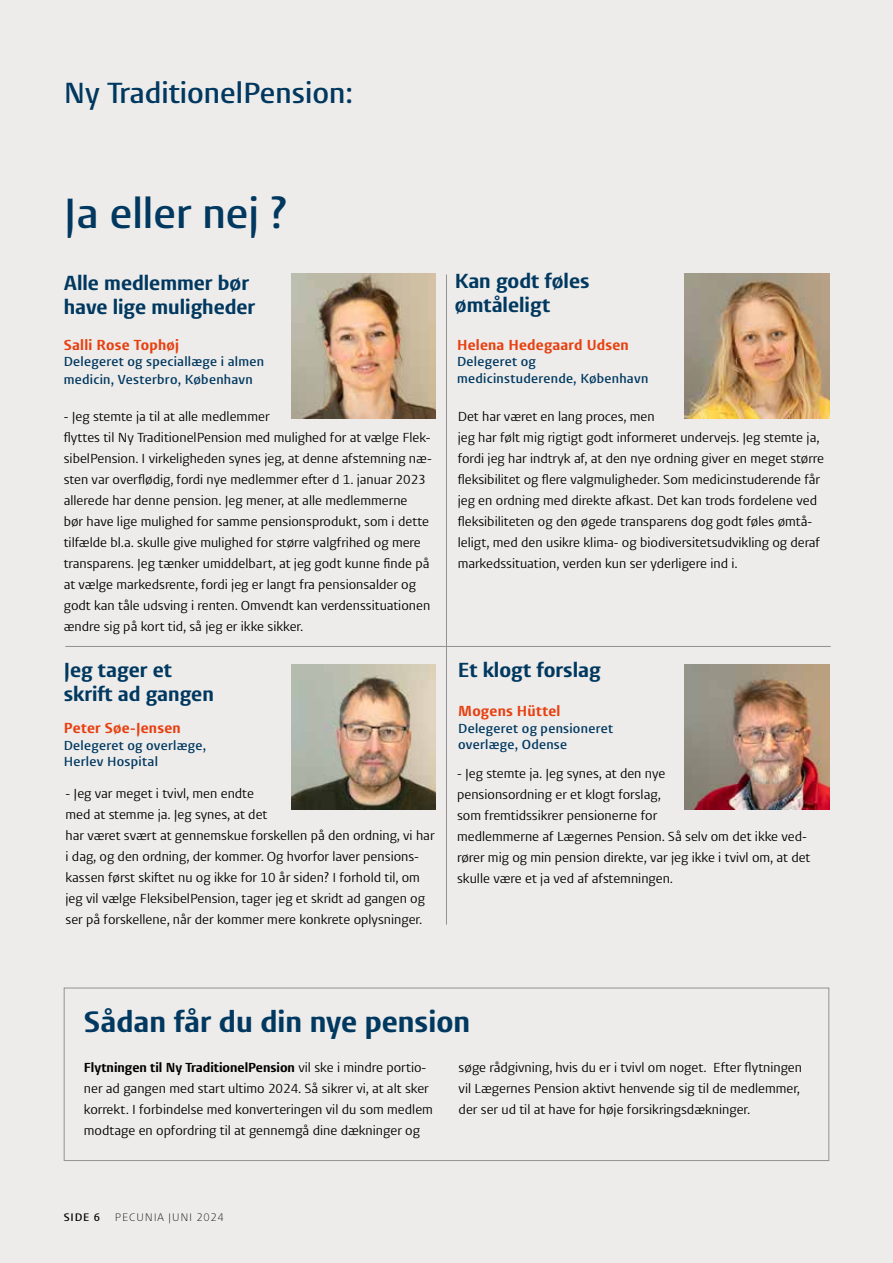
<style>
.page{position:relative;width:893px;height:1263px;background:#edecea}
.page>*{position:absolute;margin:0;border:0;box-sizing:border-box;transform-origin:0 0}
.t1{font:600 43.5px "Aad Pro";color:#003860}
.t2{font:700 30.45px "Aad Pro";color:#003860}
.t3{font:600 30px "Aad Pro";color:#003860}
.t4{font:700 21px/24px "Aad Pro";color:#003860}
.t5{font:700 15px "Aad Pro";letter-spacing:.015em;color:#e74011}
.t6{font:13.5px/21px "Aad Pro";color:#000}
.t7{font:600 13.5px/16.5px "Aad Pro";letter-spacing:.02em;color:#003860}
.t8{font:300 11.25px "Aad Pro";letter-spacing:.07em;color:#000}
.t9{font:600 11.25px "Aad Pro";color:#000}
.s1{font-weight:700}
</style>
<div class="page">
<div style="left:64px;top:988px;width:765px;height:173px;border:1px solid #929290"></div>
<img style="left:291px;top:665px;width:145px;height:144px">
<img style="left:685px;top:273px;width:144px;height:145px">
<img style="left:291px;top:273px;width:145px;height:145px">
<img style="left:685px;top:665px;width:144px;height:144px">
<hr style="left:446px;top:274px;width:1px;height:651px;background:#929290">
<hr style="left:65px;top:646px;width:766px;height:1px;background:#929290">
<h3 class="t3" style="left:64px;top:68px;width:291px">Ny TraditionelPension:</h3>
<h1 class="t1" style="left:64px;top:177px;width:224px">Ja eller nej ?</h1>
<h3 class="t4" style="left:64px;top:268px;width:193px">Alle medlemmer bør have lige muligheder</h3>
<p class="t5" style="left:64px;top:332px;width:117px">Salli Rose Tophøj</p>
<p class="t7" style="left:64px;top:351px;width:202px;line-height:18px">Delegeret og speciallæge i almen medicin, Vesterbro, København</p>
<p class="t6" style="left:64px;top:404px;width:369px">- Jeg stemte ja til at alle medlemmer<br>flyttes til Ny TraditionelPension med mulighed for at vælge Flek&shy;sibelPension. I virkeligheden synes jeg, at denne afstemning næ&shy;sten var overflødig, fordi nye medlemmer efter d 1. januar 2023 allerede har denne pension. Jeg mener, at alle medlemmerne<br>bør have lige mulighed for samme pensionsprodukt, som i dette tilfælde bl.a. skulle give mulighed for større valgfrihed og mere transparens. Jeg tænker umiddelbart, at jeg godt kunne finde på at vælge markedsrente, fordi jeg er langt fra pensionsalder og godt kan tåle udsving i renten. Omvendt kan verdenssituationen ændre sig på kort tid, så jeg er ikke sikker.</p>
<h3 class="t4" style="left:455px;top:267px;width:136px">Kan godt føles ømtåleligt</h3>
<p class="t5" style="left:457px;top:332px;width:173px">Helena Hedegaard Udsen</p>
<p class="t7" style="left:457px;top:352px;width:193px">Delegeret og medicinstuderende, København</p>
<p class="t6" style="left:458px;top:404px;width:368px">Det har været en lang proces, men<br>jeg har følt mig rigtigt godt informeret undervejs. Jeg stemte ja, fordi jeg har indtryk af, at den nye ordning giver en meget større fleksibilitet og flere valgmuligheder. Som medicinstuderende får jeg en ordning med direkte afkast. Det kan trods fordelene ved fleksibiliteten og den øgede transparens dog godt føles ømtå&shy;leligt, med den usikre klima- og biodiversitetsudvikling og deraf markedssituation, verden kun ser yderligere ind i.</p>
<h3 class="t4" style="left:64px;top:656px;width:152px">Jeg tager et skrift ad gangen</h3>
<h3 class="t4" style="left:458px;top:656px;width:145px">Et klogt forslag</h3>
<p class="t5" style="left:458px;top:699px;width:104px">Mogens Hüttel</p>
<p class="t7" style="left:458px;top:718px;width:156px">Delegeret og pensioneret overlæge, Odense</p>
<p class="t5" style="left:64px;top:716px;width:118px">Peter Søe-Jensen</p>
<p class="t7" style="left:64px;top:735px;width:144px">Delegeret og overlæge,<br>Herlev Hospital</p>
<p class="t6" style="left:457px;top:761px;width:355px">- Jeg stemte ja. Jeg synes, at den nye<br>pensionsordning er et klogt forslag,<br>som fremtidssikrer pensionerne for<br>medlemmerne af Lægernes Pension. Så selv om det ikke ved&shy;rører mig og min pension direkte, var jeg ikke i tvivl om, at det skulle være et ja ved af afstemningen.</p>
<p class="t6" style="left:66px;top:782px;width:370px">- Jeg var meget i tvivl, men endte<br>med at stemme ja. Jeg synes, at det<br>har været svært at gennemskue forskellen på den ordning, vi har i dag, og den ordning, der kommer. Og hvorfor laver pensions&shy;kassen først skiftet nu og ikke for 10 år siden? I forhold til, om jeg vil vælge FleksibelPension, tager jeg et skridt ad gangen og ser på forskellene, når der kommer mere konkrete oplysninger.</p>
<h2 class="t2" style="left:84px;top:996px;width:388px">Sådan får du din nye pension</h2>
<p class="t6" style="left:84px;top:1055px;width:351px"><span class="s1">Flytningen til Ny TraditionelPension</span> vil ske i mindre portio&shy;ner ad gangen med start ultimo 2024. Så sikrer vi, at alt sker korrekt. I forbindelse med konverteringen vil du som medlem modtage en opfordring til at gennemgå dine dækninger og</p>
<p class="t6" style="left:459px;top:1055px;width:345px">søge rådgivning, hvis du er i tvivl om noget. Efter flytningen vil Lægernes Pension aktivt henvende sig til de medlemmer, der ser ud til at have for høje forsikringsdækninger.</p>
<p class="t9" style="left:64px;top:1208px;width:38px">SIDE 6</p>
<p class="t8" style="left:115px;top:1208px;width:110px">PECUNIA JUNI 2024</p>
</div>
